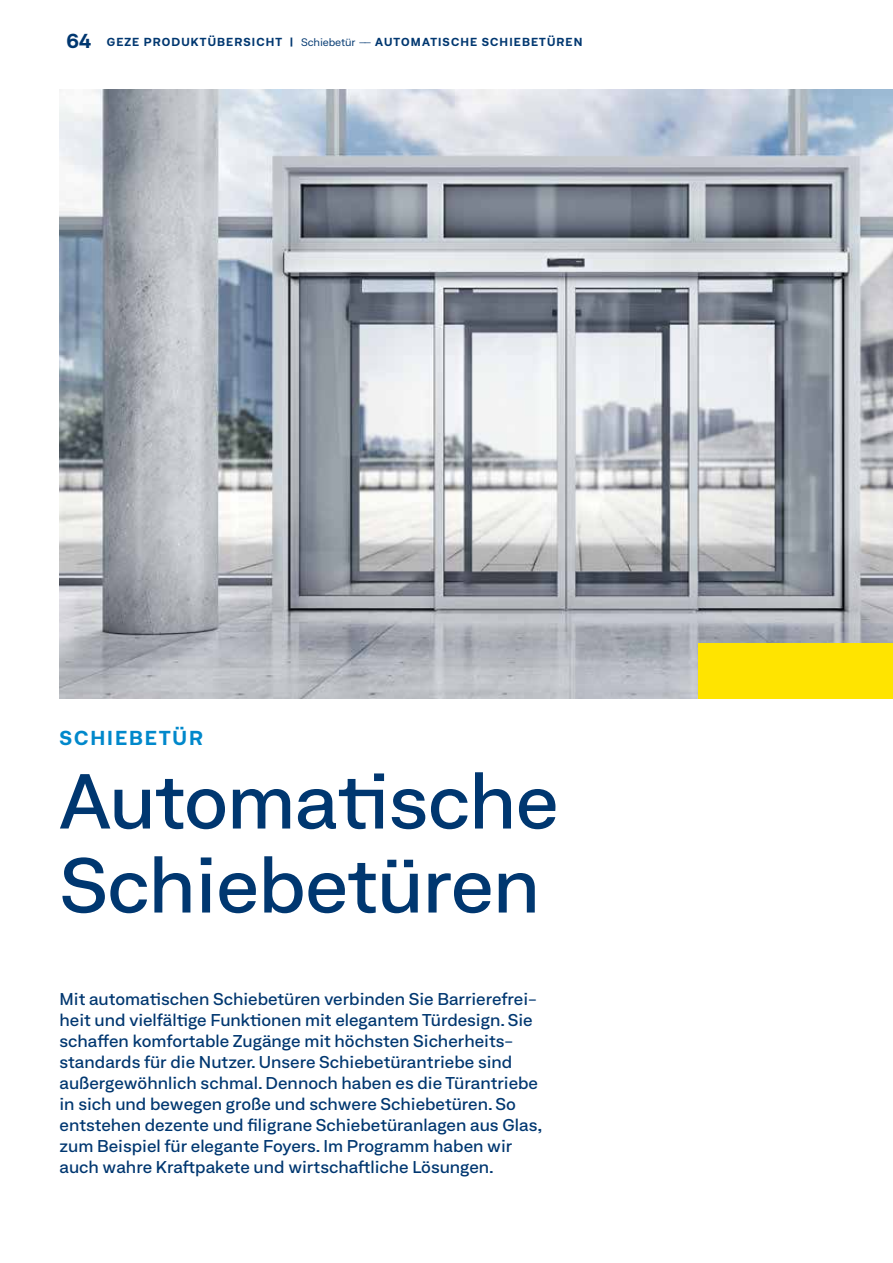
<style>
.page{position:relative;width:893px;height:1263px;background:#fff}
.page>*{position:absolute;margin:0;border:0;box-sizing:border-box;transform-origin:0 0}
.t1{font:500 expanded 75px/84px "Neufile Grotesk";letter-spacing:-.01em;color:#003770}
.t2{font:700 expanded 19.5px "Neufile Grotesk";letter-spacing:.1em;color:#0088cb}
.t3{font:500 expanded 16.5px/21px "Neufile Grotesk";color:#003770}
.t4{font:700 expanded 11.25px "Neufile Grotesk";letter-spacing:.1em;color:#003770}
.s1{font-size:19.5px}
.s2{font-weight:400;font-size:10.5px}
</style>
<div class="page">
<img style="left:60px;top:89px;width:833px;height:609px">
<div style="left:699px;top:643px;width:194px;height:55px;background:#ffe400"></div>
<p class="t4" style="left:67px;top:35px;width:517px"><span class="s1">64</span> GEZE PRODUKTÜBERSICHT | <span class="s2">Schiebetür ––</span> AUTOMATISCHE SCHIEBETÜREN</p>
<p class="t2" style="left:60px;top:724px;width:145px">SCHIEBETÜR</p>
<h1 class="t1" style="left:60px;top:758px;width:501px">Automatische<br>Schiebetüren</h1>
<p class="t3" style="left:60px;top:988px;width:484px">Mit automatischen Schiebetüren verbinden Sie Barrierefrei&shy;heit und vielfältige Funktionen mit elegantem Türdesign. Sie schaffen komfortable Zugänge mit höchsten Sicherheits&shy;standards für die Nutzer. Unsere Schiebetürantriebe sind außergewöhnlich schmal. Dennoch haben es die Türantriebe in sich und bewegen große und schwere Schiebetüren. So entstehen dezente und filigrane Schiebetüranlagen aus Glas, zum Beispiel für elegante Foyers. Im Programm haben wir auch wahre Kraftpakete und wirtschaftliche Lösungen.</p>
</div>
